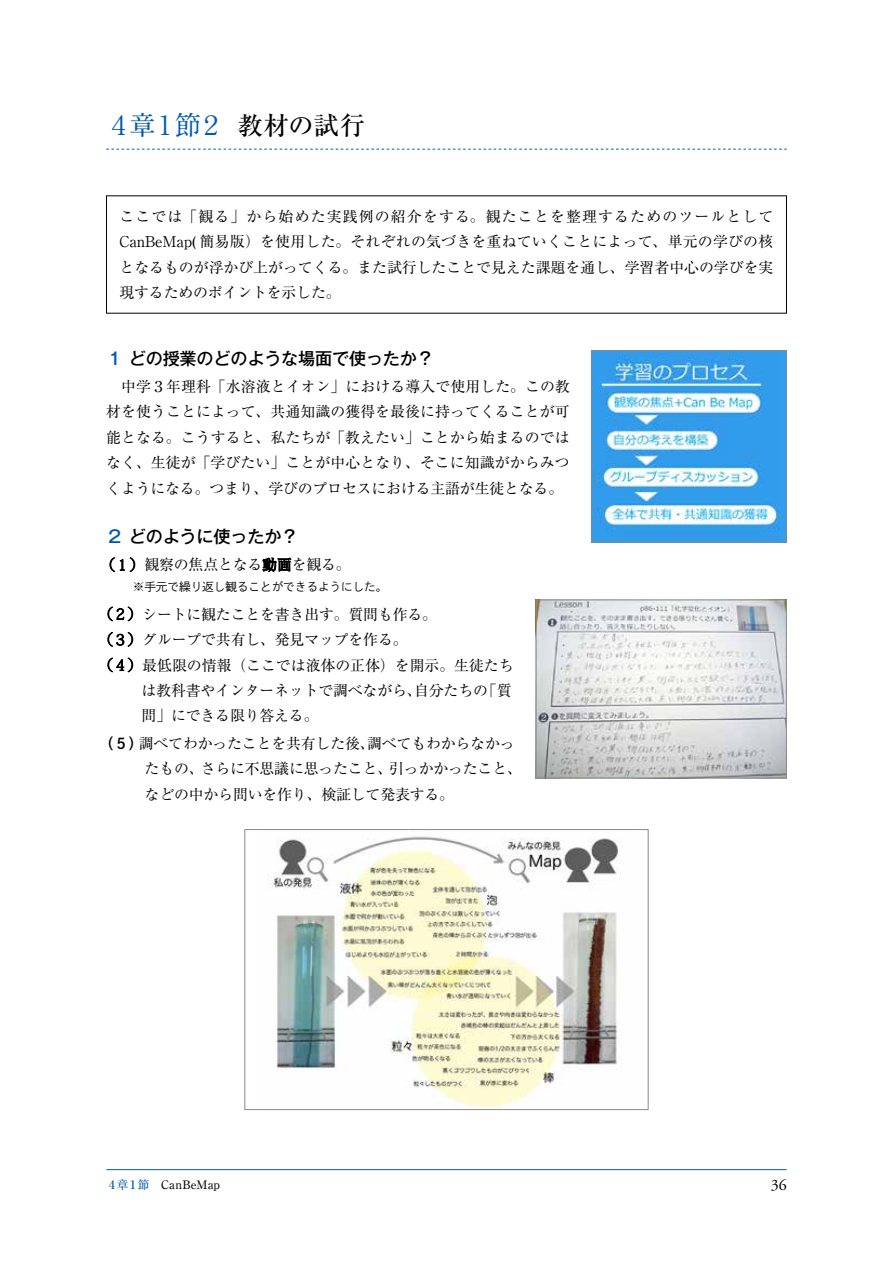
<style>
.page{position:relative;width:893px;height:1263px;background:#fff}
.page>*{position:absolute;margin:0;border:0;box-sizing:border-box;transform-origin:0 0}
.t1{font:700 26.55px "A1 Mincho Std";letter-spacing:-.14em;color:#005bac}
.t2{font:500 25.5px "Ryumin Pro";color:#000}
.t3{font:500 17.1px "Gothic MB101 Pro";letter-spacing:-.01em;color:#000}
.t4{font:15.9px "Adobe Garamond Pro";color:#000}
.t5{font:14.85px/25.5px "Ryumin Pro";letter-spacing:-.01em;color:#000;text-align:justify}
.t6{font:14.85px "Shuei Go Kin Std B";color:#000}
.t7{font:11.7px "Shuei Go Kin Std L";letter-spacing:-.01em;color:#000}
.t8{font:500 11.7px "Ryumin Pro";letter-spacing:.005em;color:#000}
.s1{color:#005bac}
.s2{font-family:"Koz Min Pr 6 N"}
</style>
<div class="page">
<img style="left:593px;top:353px;width:192px;height:187px">
<div style="left:591px;top:351px;width:196px;height:191px;border:1px solid #898989"></div>
<img style="left:538px;top:602px;width:247px;height:174px">
<div style="left:536px;top:600px;width:251px;height:178px;border:1px solid #898989"></div>
<img style="left:270px;top:836px;width:350px;height:272px">
<div style="left:244px;top:829px;width:404px;height:281px;border:1px solid #898989"></div>
<hr style="left:106px;top:1169px;width:681px;height:1px;background:#005bac">
<svg style="left:106px;top:149px;width:681px;height:1px"></svg>
<h1 class="t1" style="left:106px;top:103px;width:120px">４章１節２</h1>
<h2 class="t2" style="left:238px;top:105px;width:129px">教材の試行</h2>
<p class="t5" style="left:119px;top:203px;width:655px">ここでは「観る」から始めた実践例の紹介をする。観たことを整理するためのツールとしてCanBeMap( 簡易版）を使用した。それぞれの気づきを重ねていくことによって、単元の学びの核となるものが浮かび上がってくる。また試行したことで見えた課題を通し、学習者中心の学びを実現するためのポイントを示した。</p>
<p class="t3" style="left:106px;top:344px;width:329px"><span class="s1">１</span>どの授業のどのような場面で使ったか?</p>
<p class="t5" style="left:106px;top:372px;width:465px">　中学３年理科「水溶液とイオン」における導入で使用した。この教材を使うことによって、共通知識の獲得を最後に持ってくることが可能となる。こうすると、私たちが「教えたい」ことから始まるのではなく、生徒が「学びたい」ことが中心となり、そこに知識がからみつくようになる。つまり、学びのプロセスにおける主語が生徒となる。</p>
<p class="t3" style="left:106px;top:523px;width:194px"><span class="s1">２</span>どのように使ったか?</p>
<p class="t5" style="left:100px;top:551px;width:252px"><span class="s2">（１）</span>観察の焦点となる動画を観る。</p>
<p class="t7" style="left:133px;top:579px;width:256px">※手元で繰り返し観ることができるようにした。</p>
<p class="t5" style="left:98px;top:600px;width:341px"><span class="s2">（２）</span>シートに観たことを書き出す。質問も作る。</p>
<p class="t5" style="left:98px;top:626px;width:311px"><span class="s2">（３）</span>グループで共有し、発見マップを作る。</p>
<p class="t5" style="left:98px;top:651px;width:417px"><span class="s2">（４）</span>最低限の情報（ここでは液体の正体）を開示。生徒たち</p>
<p class="t5" style="left:482px;top:676px;width:31px">「質</p>
<p class="t5" style="left:414px;top:676px;width:75px">自分たちの</p>
<p class="t5" style="left:142px;top:676px;width:282px">は教科書やインターネットで調べながら、問」にできる限り答える。</p>
<p class="t5" style="left:367px;top:729px;width:149px">調べてもわからなかっ</p>
<p class="t6" style="left:99px;top:733px;width:46px">（５）</p>
<p class="t5" style="left:139px;top:729px;width:237px">調べてわかったことを共有した後、</p>
<p class="t5" style="left:201px;top:755px;width:193px">さらに不思議に思ったこと、</p>
<p class="t5" style="left:145px;top:755px;width:311px">たもの、<br>などの中から問いを作り、検証して発表する。</p>
<p class="t5" style="left:389px;top:755px;width:134px">引っかかったこと、</p>
<p class="t8" style="left:106px;top:1175px;width:116px"><span class="s1">４章１節　</span>CanBeMap</p>
<p class="t4" style="left:771px;top:1175px;width:18px">36</p>
</div>
